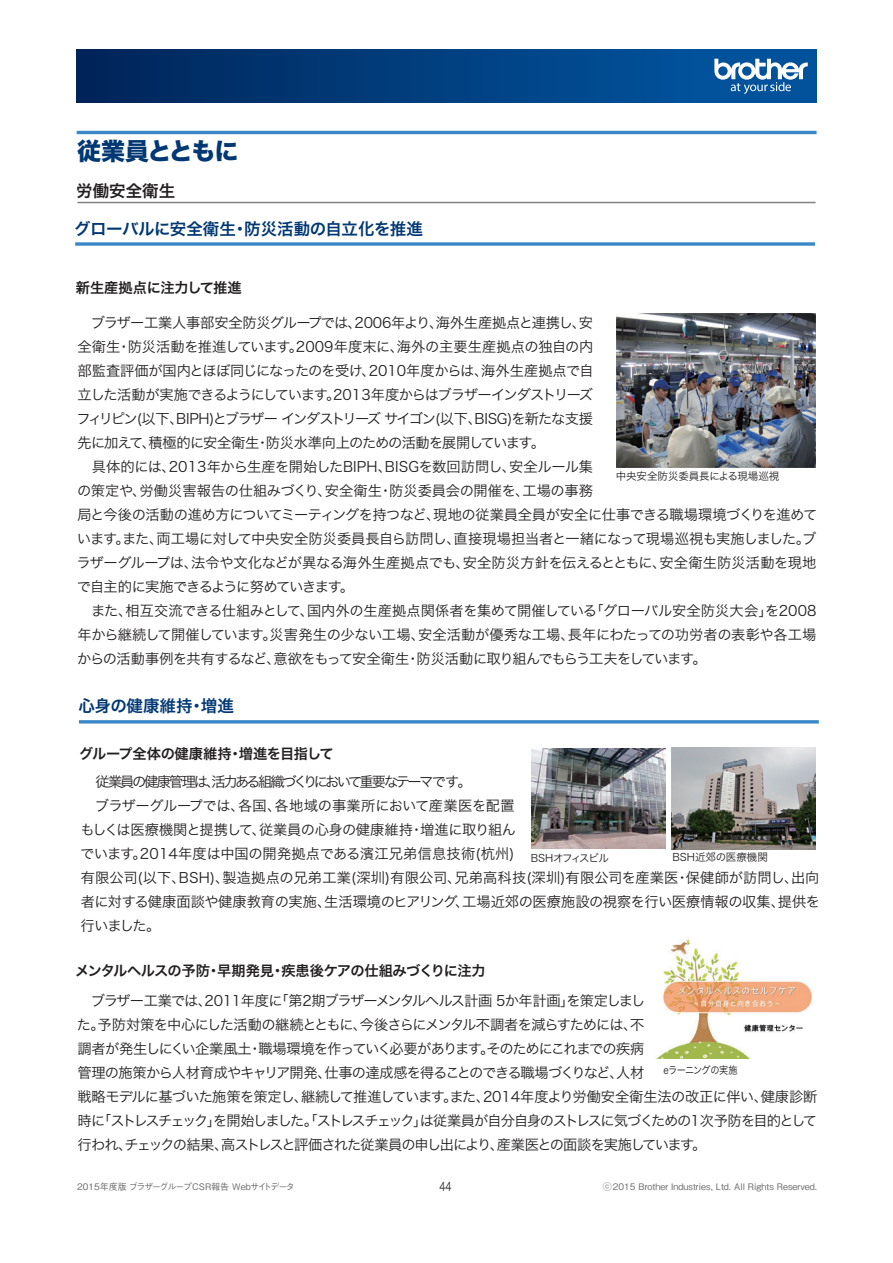
<style>
.page{position:relative;width:893px;height:1263px;background:#fff}
.page>*{position:absolute;margin:0;border:0;box-sizing:border-box;transform-origin:0 0}
.t1{font:24px "Hira Kaku Std W8";letter-spacing:-.055em;color:#013874}
.t2{font:16.5px "Hira Kaku Pro W6";letter-spacing:-.02em;color:#013874}
.t3{font:16.5px "Hira Kaku Pro W6";color:#013874}
.t4{font:16.5px "Hira Kaku Pro W6";color:#231f20}
.t5{font:14.25px/24px "Hira Kaku Pro W3";letter-spacing:-.04em;color:#231f20}
.t6{font:14.25px/24px "Hira Kaku Pro W3";letter-spacing:-.075em;color:#231f20}
.t7{font:14.25px/24px "Hira Kaku Pro W3";letter-spacing:-.01em;color:#231f20}
.t8{font:14.25px/28.5px "Hira Kaku Pro W3";letter-spacing:-.16em;color:#231f20}
.t9{font:14.25px "Hira Kaku Pro W6";letter-spacing:-.02em;color:#231f20}
.t10{font:12px "Hira Kaku Pro W3";color:#231f20;scale:.75 1}
.t11{font:10.5px "Hira Kaku Pro W3";color:#231f20}
.t12{font:10.5px "Hira Kaku Pro W3";letter-spacing:-.08em;color:#231f20}
.t13{font:10.5px "Hira Kaku Pro W3";letter-spacing:-.065em;color:#231f20;scale:.87 1}
.t14{font:500 9px "Gothic BBB Pro";color:#6c6d70}
.t15{font:500 9px "Gothic BBB Pro";letter-spacing:-.03em;color:#6c6d70}
.s1{font-family:"Hira Kaku Pro W6"}
</style>
<div class="page">
<div style="left:76px;top:50px;width:741px;height:52px;background:linear-gradient(to right,#00265a,#0258a4)"></div>
<svg style="left:714px;top:59px;width:94px;height:35px"></svg>
<hr style="left:77px;top:131px;width:739px;height:3px;background:#3b88c8">
<hr style="left:78px;top:202px;width:738px;height:1px;background:#808285">
<svg style="left:75px;top:242px;width:740px;height:4px;background:#5799d0"></svg>
<hr style="left:79px;top:720px;width:740px;height:3px;background:#3b88c8">
<img style="left:616px;top:313px;width:200px;height:155px">
<img style="left:671px;top:747px;width:145px;height:102px">
<img style="left:531px;top:748px;width:134px;height:101px">
<img style="left:655px;top:938px;width:157px;height:120px">
<p class="t1" style="left:77px;top:137px;width:163px">従業員とともに</p>
<p class="t4" style="left:76px;top:176px;width:100px">労働安全衛生</p>
<p class="t2" style="left:74px;top:213px;width:350px">グローバルに安全衛生・防災活動の自立化を推進</p>
<p class="t9" style="left:76px;top:275px;width:168px">新生産拠点に注力して推進</p>
<p class="t5" style="left:76px;top:309px;width:742px;text-indent:14px">ブラザー工業人事部安全防災グループでは、2006年より、海外生産拠点と連携し、安<br>全衛生・防災活動を推進しています。2009年度末に、海外の主要生産拠点の独自の内<br>部監査評価が国内とほぼ同じになったのを受け、2010年度からは、海外生産拠点で自<br>立した活動が実施できるようにしています。2013年度からはブラザーインダストリーズ<br>フィリピン(以下、BIPH)とブラザー インダストリーズ サイゴン(以下、BISG)を新たな支援<br>先に加えて、積極的に安全衛生・防災水準向上のための活動を展開しています。<br>　具体的には、2013年から生産を開始したBIPH、BISGを数回訪問し、安全ルール集<br>の策定や、労働災害報告の仕組みづくり、安全衛生・防災委員会の開催を、工場の事務<br>局と今後の活動の進め方についてミーティングを持つなど、現地の従業員全員が安全に仕事できる職場環境づくりを進めています。また、両工場に対して中央安全防災委員長自ら訪問し、直接現場担当者と一緒になって現場巡視も実施しました。ブラザーグループは、法令や文化などが異なる海外生産拠点でも、安全防災方針を伝えるとともに、安全衛生防災活動を現地で自主的に実施できるように努めていきます。<br>　また、相互交流できる仕組みとして、国内外の生産拠点関係者を集めて開催している「グローバル安全防災大会」を2008年から継続して開催しています。災害発生の少ない工場、安全活動が優秀な工場、長年にわたっての功労者の表彰や各工場からの活動事例を共有するなど、意欲をもって安全衛生・防災活動に取り組んでもらう工夫をしています。</p>
<p class="t11" style="left:616px;top:467px;width:165px">中央安全防災委員長による現場巡視</p>
<p class="t3" style="left:79px;top:691px;width:157px">心身の健康維持・増進</p>
<p class="t8" style="left:95px;top:738px;width:378px;text-indent:-16px"><span class="s1">グループ全体の健康維持・増進を目指して<br></span>従業員の健康管理は、活力ある組織づくりにおいて重要なテーマです。</p>
<p class="t7" style="left:80px;top:793px;width:741px">　ブラザーグループでは、各国、各地域の事業所において産業医を配置<br>もしくは医療機関と提携して、従業員の心身の健康維持・増進に取り組ん<br>でいます。2014年度は中国の開発拠点である濱江兄弟信息技術(杭州)<br>有限公司(以下、BSH)、製造拠点の兄弟工業(深圳)有限公司、兄弟高科技(深圳)有限公司を産業医・保健師が訪問し、出向者に対する健康面談や健康教育の実施、生活環境のヒアリング、工場近郊の医療施設の視察を行い医療情報の収集、提供を行いました。</p>
<p class="t5" style="left:91px;top:954px;width:556px;line-height:30px;text-indent:-16px"><span class="s1">メンタルヘルスの予防・早期発見・疾患後ケアの仕組みづくりに注力<br></span>ブラザー工業では、2011年度に「第2期ブラザーメンタルヘルス計画 5か年計画」を策定しまし</p>
<p class="t6" style="left:77px;top:1011px;width:742px">た。予防対策を中心にした活動の継続とともに、今後さらにメンタル不調者を減らすためには、不<br>調者が発生しにくい企業風土・職場環境を作っていく必要があります。そのためにこれまでの疾病<br>管理の施策から人材育成やキャリア開発、仕事の達成感を得ることのできる職場づくりなど、人材<br>戦略モデルに基づいた施策を策定し、継続して推進しています。また、2014年度より労働安全衛生法の改正に伴い、健康診断時に「ストレスチェック」を開始しました。「ストレスチェック」は従業員が自分自身のストレスに気づくための1次予防を目的として行われ、チェックの結果、高ストレスと評価された従業員の申し出により、産業医との面談を実施しています。</p>
<p class="t12" style="left:531px;top:849px;width:80px">BSHオフィスビル</p>
<p class="t11" style="left:672px;top:847px;width:97px">BSH近郊の医療機関</p>
<p class="t13" style="left:663px;top:1061px;width:87px">eラーニングの実施</p>
<p class="t15" style="left:77px;top:1180px;width:219px">2015年度版 ブラザーグループCSR報告 Webサイトデータ</p>
<p class="t10" style="left:440px;top:1175px;width:17px">44</p>
<p class="t14" style="left:603px;top:1180px;width:216px">ⓒ2015 Brother Industries, Ltd. All Rights Reserved.</p>
</div>
